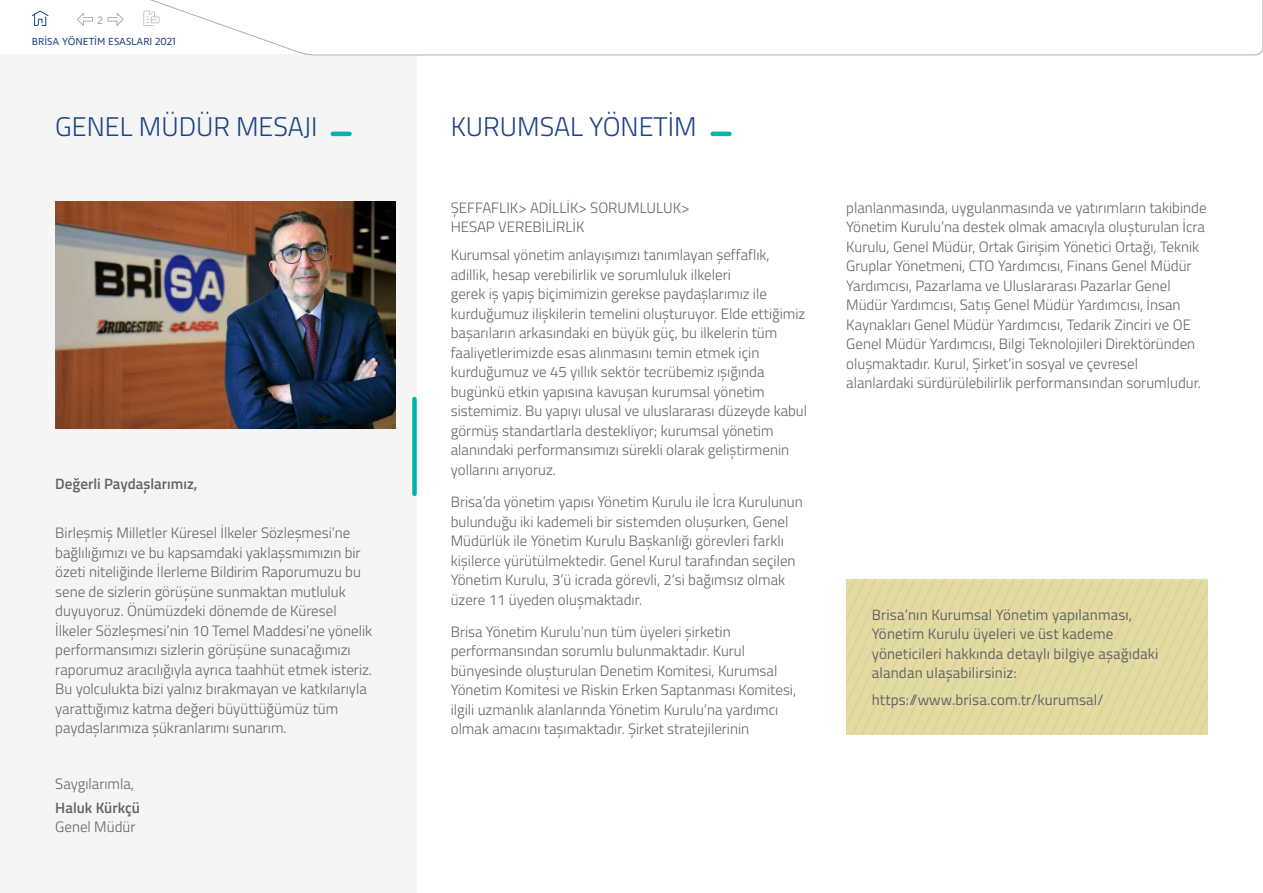
<style>
.page{position:relative;width:1263px;height:893px;background:#fff}
.page>*{position:absolute;margin:0;border:0;box-sizing:border-box;transform-origin:0 0}
.t1{font:300 27px "Titillium";color:#1e4486}
.t2{font:300 15px/19.5px "Titillium";color:#636466}
.t3{font:15px/19.5px "Titillium";letter-spacing:.01em;color:#636466}
.t4{font:600 15px "Titillium";color:#636466}
.t5{font:10.5px "Ingra";color:#1e4486}
.t6{font:600 10.5px "Open Sans";color:#adafb2}
</style>
<div class="page">
<div style="left:0;top:0;width:417px;height:893px;background:#f5f5f5"></div>
<hr style="left:333px;top:132px;width:17px;height:4px;background:#00b3ad">
<img style="left:55px;top:202px;width:340px;height:227px">
<hr style="left:713px;top:132px;width:16px;height:4px;background:#00b3ad">
<div style="left:412px;top:399px;width:5px;height:95px;background:#00b3ad"></div>
<div style="left:846px;top:579px;width:362px;height:155px;background:#e4dba3"></div>
<div style="left:0;top:0;width:375px;height:54px;background:#fff"></div>
<svg style="left:144px;top:0;width:1119px;height:56px"></svg>
<svg style="left:143px;top:11px;width:16px;height:15px"></svg>
<svg style="left:31px;top:10px;width:18px;height:16px"></svg>
<svg style="left:107px;top:13px;width:17px;height:13px"></svg>
<svg style="left:77px;top:13px;width:16px;height:13px"></svg>
<p class="t6" style="left:97px;top:13px;width:8px">2</p>
<p class="t5" style="left:32px;top:35px;width:145px">BRİSA YÖNETİM ESASLARI 2021</p>
<h1 class="t1" style="left:55px;top:107px;width:264px">GENEL MÜDÜR MESAJI</h1>
<h1 class="t1" style="left:451px;top:107px;width:247px">KURUMSAL YÖNETİM</h1>
<p class="t4" style="left:55px;top:472px;width:144px">Değerli Paydaşlarımız,</p>
<p class="t2" style="left:55px;top:522px;width:318px">Birleşmiş Milletler Küresel İlkeler Sözleşmesi’ne bağlılığımızı ve bu kapsamdaki yaklaşsmımızın bir özeti niteliğinde İlerleme Bildirim Raporumuzu bu sene de sizlerin görüşüne sunmaktan mutluluk duyuyoruz. Önümüzdeki dönemde de Küresel İlkeler Sözleşmesi’nin 10 Temel Maddesi’ne yönelik performansımızı sizlerin görüşüne sunacağımızı raporumuz aracılığıyla ayrıca taahhüt etmek isteriz.<br>Bu yolculukta bizi yalnız bırakmayan ve katkılarıyla yarattığımız katma değeri büyüttüğümüz tüm paydaşlarımıza şükranlarımı sunarım.</p>
<p class="t2" style="left:55px;top:773px;width:80px">Saygılarımla,</p>
<p class="t4" style="left:55px;top:796px;width:86px">Haluk Kürkçü</p>
<p class="t2" style="left:55px;top:817px;width:82px">Genel Müdür</p>
<p class="t2" style="left:451px;top:197px;width:240px">ŞEFFAFLIK&gt; ADİLLİK&gt; SORUMLULUK&gt;<br>HESAP VEREBİLİRLİK</p>
<p class="t2" style="left:451px;top:245px;width:358px">Kurumsal yönetim anlayışımızı tanımlayan şeffaflık, adillik, hesap verebilirlik ve sorumluluk ilkeleri<br>gerek iş yapış biçimimizin gerekse paydaşlarımız ile kurduğumuz ilişkilerin temelini oluşturuyor. Elde ettiğimiz başarıların arkasındaki en büyük güç, bu ilkelerin tüm faaliyetlerimizde esas alınmasını temin etmek için kurduğumuz ve 45 yıllık sektör tecrübemiz ışığında bugünkü etkin yapısına kavuşan kurumsal yönetim sistemimiz. Bu yapıyı ulusal ve uluslararası düzeyde kabul görmüş standartlarla destekliyor; kurumsal yönetim alanındaki performansımızı sürekli olarak geliştirmenin yollarını arıyoruz.</p>
<p class="t2" style="left:451px;top:491px;width:353px">Brisa’da yönetim yapısı Yönetim Kurulu ile İcra Kurulunun bulunduğu iki kademeli bir sistemden oluşurken, Genel Müdürlük ile Yönetim Kurulu Başkanlığı görevleri farklı kişilerce yürütülmektedir. Genel Kurul tarafından seçilen Yönetim Kurulu, 3’ü icrada görevli, 2’si bağımsız olmak üzere 11 üyeden oluşmaktadır.</p>
<p class="t2" style="left:451px;top:621px;width:347px">Brisa Yönetim Kurulu’nun tüm üyeleri şirketin performansından sorumlu bulunmaktadır. Kurul bünyesinde oluşturulan Denetim Komitesi, Kurumsal Yönetim Komitesi ve Riskin Erken Saptanması Komitesi, ilgili uzmanlık alanlarında Yönetim Kurulu’na yardımcı olmak amacını taşımaktadır. Şirket stratejilerinin</p>
<p class="t2" style="left:846px;top:197px;width:362px">planlanmasında, uygulanmasında ve yatırımların takibinde Yönetim Kurulu’na destek olmak amacıyla oluşturulan İcra Kurulu, Genel Müdür, Ortak Girişim Yönetici Ortağı, Teknik Gruplar Yönetmeni, CTO Yardımcısı, Finans Genel Müdür Yardımcısı, Pazarlama ve Uluslararası Pazarlar Genel Müdür Yardımcısı, Satış Genel Müdür Yardımcısı, İnsan Kaynakları Genel Müdür Yardımcısı, Tedarik Zinciri ve OE Genel Müdür Yardımcısı, Bilgi Teknolojileri Direktöründen oluşmaktadır. Kurul, Şirket’in sosyal ve çevresel alanlardaki sürdürülebilirlik performansından sorumludur.</p>
<p class="t3" style="left:872px;top:604px;width:288px">Brisa’nın Kurumsal Yönetim yapılanması, Yönetim Kurulu üyeleri ve üst kademe yöneticileri hakkında detaylı bilgiye aşağıdaki alandan ulaşabilirsiniz:</p>
<p class="t3" style="left:872px;top:689px;width:233px">https://www.brisa.com.tr/kurumsal/</p>
</div>
